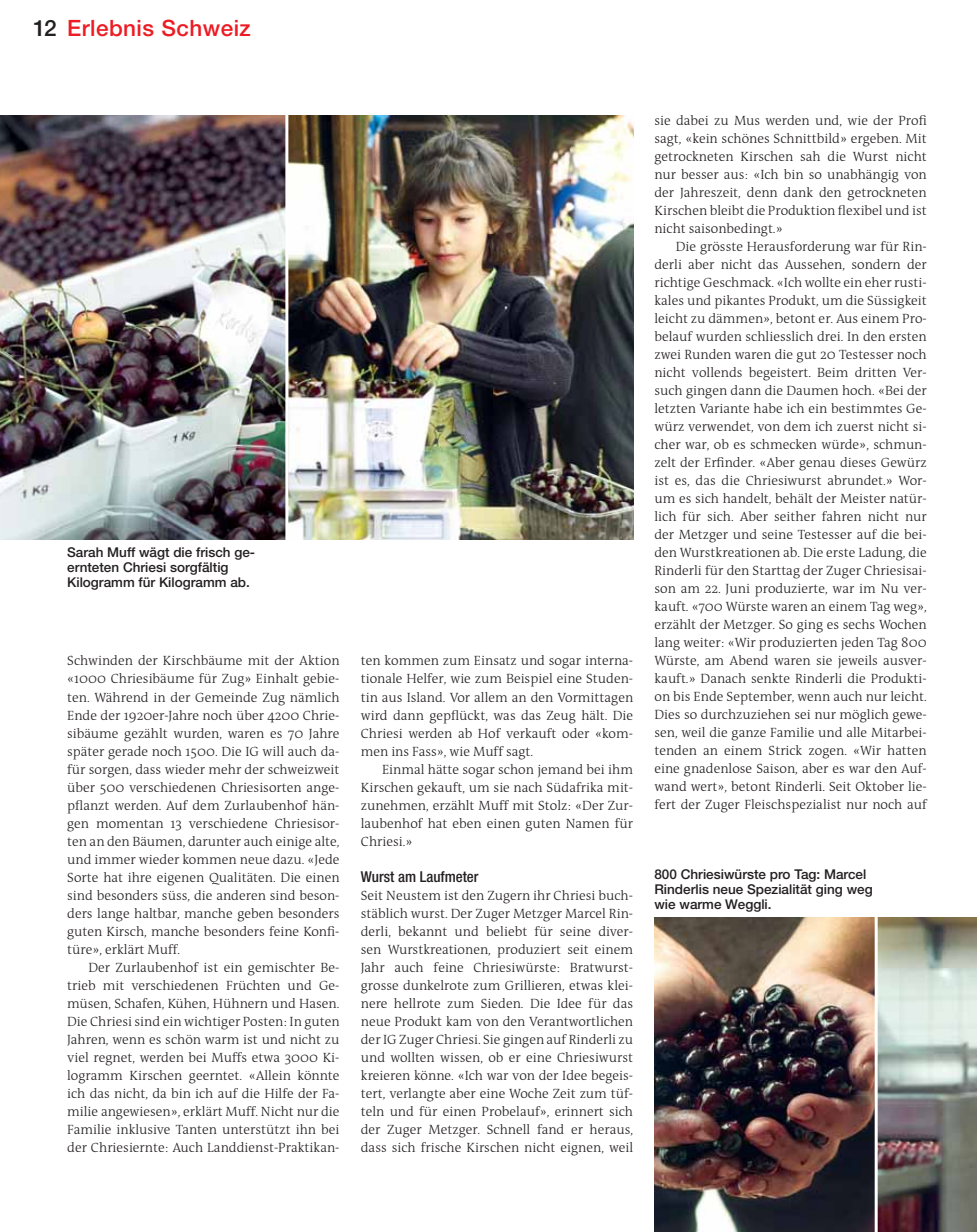
<style>
.page{position:relative;width:977px;height:1232px;background:#fff}
.page>*{position:absolute;margin:0;border:0;box-sizing:border-box;transform-origin:0 0}
.t1{font:500 22.5px "Helvetica Neue LT Pro";letter-spacing:.02em;color:#ed1c24}
.t2{font:500 22.5px "Helvetica Neue LT Pro";color:#231f20}
.t3{font:500 condensed 15px "Helvetica Neue LT Pro";color:#231f20}
.t4{font:300 13.5px/18px "The Antiqua B3";color:#231f20;text-align:justify}
.t5{font:500 13.5px/15px "Helvetica Neue LT Pro";color:#231f20}
</style>
<div class="page">
<img style="left:0;top:115px;width:633px;height:424px">
<img style="left:654px;top:917px;width:322px;height:314px">
<hr style="left:285px;top:111px;width:3px;height:431px;background:#fff">
<hr style="left:874px;top:910px;width:3px;height:321px;background:#fff">
<h1 class="t2" style="left:33px;top:20px;width:25px">12</h1>
<h1 class="t1" style="left:67px;top:20px;width:185px">Erlebnis Schweiz</h1>
<p class="t5" style="left:67px;top:547px;width:189px">Sarah Muff wägt die frisch ge&shy;ernteten Chriesi sorgfältig<br>Kilogramm für Kilogramm ab.</p>
<p class="t4" style="left:67px;top:652px;width:274px">Schwinden der Kirschbäume mit der Aktion «1000 Chriesibäume für Zug» Einhalt gebie&shy;ten. Während in der Gemeinde Zug nämlich Ende der 1920er-Jahre noch über 4200 Chrie&shy;sibäume gezählt wurden, waren es 70 Jahre später gerade noch 1500. Die IG will auch da&shy;für sorgen, dass wieder mehr der schweizweit über 500 verschiedenen Chriesisorten ange&shy;pflanzt werden. Auf dem Zurlaubenhof hän&shy;gen momentan 13 verschiedene Chriesisor&shy;ten an den Bäumen, darunter auch einige alte, und immer wieder kommen neue dazu. «Jede Sorte hat ihre eigenen Qualitäten. Die einen sind besonders süss, die anderen sind beson&shy;ders lange haltbar, manche geben besonders guten Kirsch, manche besonders feine Konfi&shy;türe», erklärt Muff.</p>
<p class="t4" style="left:67px;top:958px;width:274px;text-indent:21px">Der Zurlaubenhof ist ein gemischter Be&shy;trieb mit verschiedenen Früchten und Ge&shy;müsen, Schafen, Kühen, Hühnern und Hasen.<br>Die Chriesi sind ein wichtiger Posten: In guten Jahren, wenn es schön warm ist und nicht zu viel regnet, werden bei Muffs etwa 3000 Ki&shy;logramm Kirschen geerntet. «Allein könnte ich das nicht, da bin ich auf die Hilfe der Fa&shy;milie angewiesen», erklärt Muff. Nicht nur die Familie inklusive Tanten unterstützt ihn bei der Chriesiernte: Auch Landdienst-Praktikan-</p>
<p class="t4" style="left:361px;top:652px;width:274px">ten kommen zum Einsatz und sogar interna&shy;tionale Helfer, wie zum Beispiel eine Studen&shy;tin aus Island. Vor allem an den Vormittagen wird dann gepflückt, was das Zeug hält. Die Chriesi werden ab Hof verkauft oder «kom&shy;men ins Fass», wie Muff sagt.</p>
<p class="t4" style="left:361px;top:760px;width:274px;text-indent:21px">Einmal hätte sogar schon jemand bei ihm Kirschen gekauft, um sie nach Südafrika mit&shy;zunehmen, erzählt Muff mit Stolz: «Der Zur&shy;laubenhof hat eben einen guten Namen für Chriesi.»</p>
<p class="t3" style="left:361px;top:870px;width:119px">Wurst am Laufmeter</p>
<p class="t4" style="left:361px;top:886px;width:274px">Seit Neustem ist den Zugern ihr Chriesi buch&shy;stäblich wurst. Der Zuger Metzger Marcel Rin&shy;derli, bekannt und beliebt für seine diver&shy;sen Wurstkreationen, produziert seit einem Jahr auch feine Chriesiwürste: Bratwurst&shy;grosse dunkelrote zum Grillieren, etwas klei&shy;nere hellrote zum Sieden. Die Idee für das neue Produkt kam von den Verantwortlichen der IG Zuger Chriesi. Sie gingen auf Rinderli zu und wollten wissen, ob er eine Chriesiwurst kreieren könne. «Ich war von der Idee begeis&shy;tert, verlangte aber eine Woche Zeit zum tüf&shy;teln und für einen Probelauf», erinnert sich der Zuger Metzger. Schnell fand er heraus, dass sich frische Kirschen nicht eignen, weil</p>
<p class="t4" style="left:654px;top:112px;width:274px">sie dabei zu Mus werden und, wie der Profi sagt, «kein schönes Schnittbild» ergeben. Mit getrockneten Kirschen sah die Wurst nicht nur besser aus: «Ich bin so unabhängig von der Jahreszeit, denn dank den getrockneten Kirschen bleibt die Produktion flexibel und ist nicht saisonbedingt.»</p>
<p class="t4" style="left:654px;top:238px;width:274px;text-indent:21px">Die grösste Herausforderung war für Rin&shy;derli aber nicht das Aussehen, sondern der richtige Geschmack. «Ich wollte ein eher rusti&shy;kales und pikantes Produkt, um die Süssigkeit leicht zu dämmen», betont er. Aus einem Pro&shy;belauf wurden schliesslich drei. In den ersten zwei Runden waren die gut 20 Testesser noch nicht vollends begeistert. Beim dritten Ver&shy;such gingen dann die Daumen hoch. «Bei der letzten Variante habe ich ein bestimmtes Ge&shy;würz verwendet, von dem ich zuerst nicht si&shy;cher war, ob es schmecken würde», schmun&shy;zelt der Erfinder. «Aber genau dieses Gewürz ist es, das die Chriesiwurst abrundet.» Wor&shy;um es sich handelt, behält der Meister natür&shy;lich für sich. Aber seither fahren nicht nur der Metzger und seine Testesser auf die bei&shy;den Wurstkreationen ab. Die erste Ladung, die Rinderli für den Starttag der Zuger Chriesisai&shy;son am 22. Juni produzierte, war im Nu ver&shy;kauft. «700 Würste waren an einem Tag weg», erzählt der Metzger. So ging es sechs Wochen lang weiter: «Wir produzierten jeden Tag 800<br>Würste, am Abend waren sie jeweils ausver&shy;kauft.» Danach senkte Rinderli die Produkti&shy;on bis Ende September, wenn auch nur leicht.<br>Dies so durchzuziehen sei nur möglich gewe&shy;sen, weil die ganze Familie und alle Mitarbei&shy;tenden an einem Strick zogen. «Wir hatten eine gnadenlose Saison, aber es war den Auf&shy;wand wert», betont Rinderli. Seit Oktober lie&shy;fert der Zuger Fleischspezialist nur noch auf</p>
<p class="t5" style="left:654px;top:868px;width:220px">800 Chriesiwürste pro Tag: Marcel<br>Rinderlis neue Spezialität ging weg wie warme Weggli.</p>
</div>
